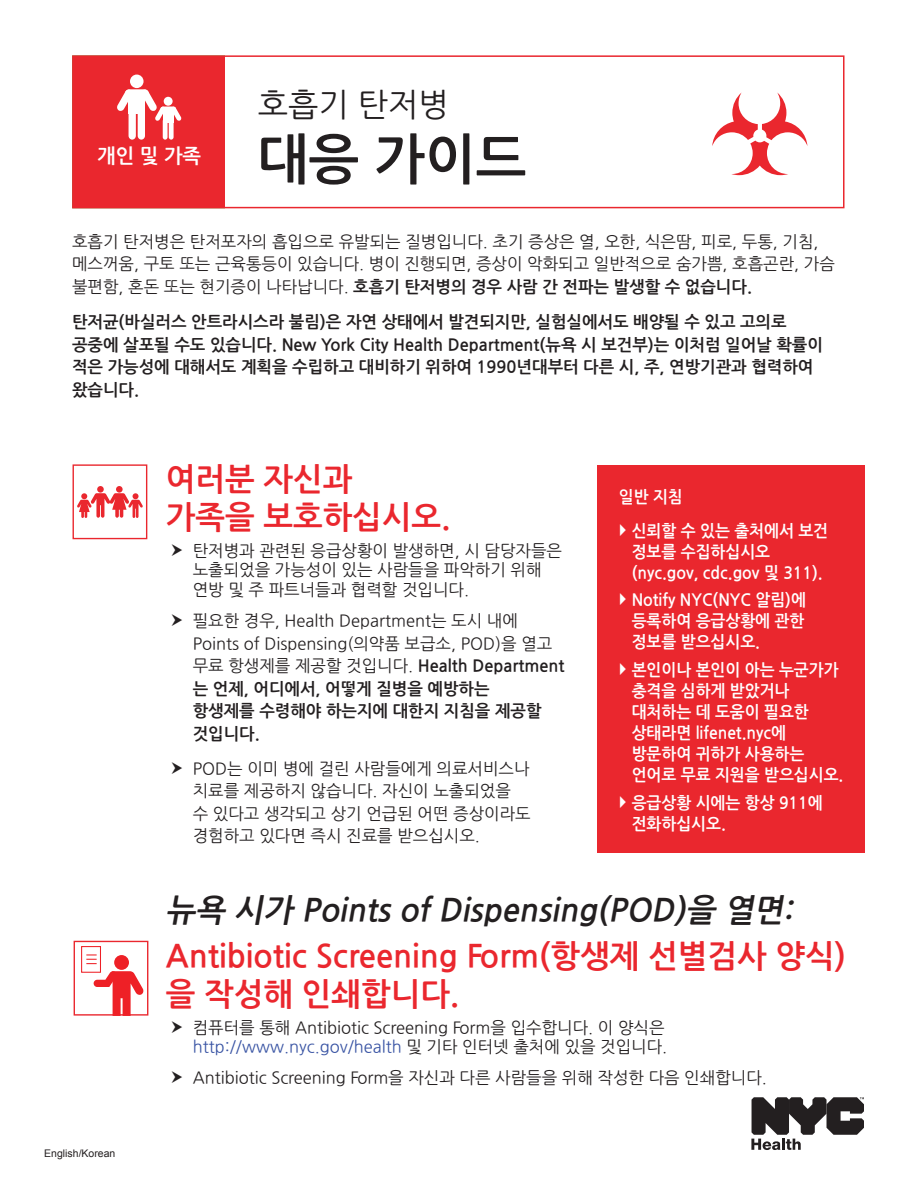
<style>
.page{position:relative;width:918px;height:1188px;background:#fff}
.page>*{position:absolute;margin:0;border:0;box-sizing:border-box;transform-origin:0 0}
.t1{font:54px "Nanum Gothic OTF Bold";color:#231f20}
.t2{font:32.25px "Nanum Gothic OTF";color:#231f20}
.t3{font:31.5px/37.8px "Nanum Gothic OTF Bold";color:#ea272e}
.t4{font:italic 31.5px "Nanum Gothic OTF Bold";color:#231f20}
.t5{font:19.8px "Nanum Gothic OTF Bold";color:#fff}
.BODY_COPY{font:16.5px/22.5px "Nanum Gothic OTF";color:#231f20}
.general_guildlines{font:16.5px/21px "Nanum Gothic OTF Bold";color:#fff;scale:.96 1}
.BODY_COPY-2{font:16.5px/22.5px "Nanum Gothic OTF Bold";color:#231f20}
.t6{font:10.5px "Arial";color:#231f20}
.s1{font-family:"Nanum Gothic OTF Bold"}
.s2{color:#3853a3}
</style>
<div class="page">
<svg style="left:751px;top:1097px;width:113px;height:53px"></svg>
<div style="left:73px;top:56px;width:152px;height:152px;background:#ea272e"></div>
<div style="left:72px;top:55px;width:773px;height:153px;border:2px solid #ea272e"></div>
<div style="left:129px;top:108px;width:7px;height:32px;background:#fff;border-radius:4px"></div>
<div style="left:138px;top:108px;width:7px;height:32px;background:#fff;border-radius:4px"></div>
<div style="left:130px;top:75px;width:14px;height:13px;background:#fff;border-radius:50%"></div>
<div style="left:163px;top:110px;width:11px;height:13px;background:#fff"></div>
<div style="left:163px;top:119px;width:5px;height:21px;background:#fff;border-radius:3px"></div>
<div style="left:169px;top:119px;width:5px;height:21px;background:#fff;border-radius:3px"></div>
<svg style="left:117px;top:89px;width:65px;height:32px"></svg>
<div style="left:161px;top:107px;width:15px;height:5px;background:#fff;border-radius:3px"></div>
<div style="left:164px;top:97px;width:9px;height:9px;background:#fff;border-radius:50%"></div>
<div style="left:73px;top:464px;width:74px;height:75px;border:1px solid #ea272e"></div>
<div style="left:74px;top:941px;width:74px;height:75px;border:1px solid #ea272e"></div>
<div style="left:598px;top:465px;width:267px;height:388px;background:#ea272e"></div>
<svg style="left:712px;top:92px;width:95px;height:83px"></svg>
<div style="left:81px;top:946px;width:20px;height:27px;border:1px solid #ee2026"></div>
<div style="left:97px;top:486px;width:7px;height:7px;background:#ea272e;border-radius:50%"></div>
<div style="left:116px;top:486px;width:7px;height:7px;background:#ea272e;border-radius:50%"></div>
<svg style="left:77px;top:493px;width:66px;height:25px"></svg>
<svg style="left:86px;top:954px;width:11px;height:10px"></svg>
<div style="left:114px;top:955px;width:15px;height:15px;background:#ee2026;border-radius:50%"></div>
<svg style="left:94px;top:971px;width:50px;height:45px"></svg>
<p class="t5" style="left:97px;top:146px;width:106px">개인 및 가족</p>
<p class="t2" style="left:258px;top:85px;width:193px">호흡기 탄저병</p>
<p class="t1" style="left:258px;top:131px;width:270px">대응 가이드</p>
<p class="BODY_COPY" style="left:72px;top:230px;width:764px">호흡기 탄저병은 탄저포자의 흡입으로 유발되는 질병입니다. 초기 증상은 열, 오한, 식은땀, 피로, 두통, 기침, 메스꺼움, 구토 또는 근육통등이 있습니다. 병이 진행되면, 증상이 악화되고 일반적으로 숨가쁨, 호흡곤란, 가슴 불편함, 혼돈 또는 현기증이 나타납니다. <span class="s1">호흡기 탄저병의 경우 사람 간 전파는 발생할 수 없습니다.</span></p>
<p class="BODY_COPY-2" style="left:72px;top:311px;width:752px">탄저균(바실러스 안트라시스라 불림)은 자연 상태에서 발견되지만, 실험실에서도 배양될 수 있고 고의로 공중에 살포될 수도 있습니다. New York City Health Department(뉴욕 시 보건부)는 이처럼 일어날 확률이 적은 가능성에 대해서도 계획을 수립하고 대비하기 위하여 1990년대부터 다른 시, 주, 연방기관과 협력하여 왔습니다.</p>
<p class="t3" style="left:166px;top:462px;width:286px">여러분 자신과<br>가족을 보호하십시오.</p>
<p class="BODY_COPY" style="left:193px;top:540px;width:371px;line-height:19.8px">탄저병과 관련된 응급상황이 발생하면, 시 담당자들은 노출되었을 가능성이 있는 사람들을 파악하기 위해 연방 및 주 파트너들과 협력할 것입니다.</p>
<p class="BODY_COPY" style="left:193px;top:609px;width:373px">필요한 경우, Health Department는 도시 내에<br>Points of Dispensing(의약품 보급소, POD)을 열고 무료 항생제를 제공할 것입니다. <span class="s1">Health Department 는 언제, 어디에서, 어떻게 질병을 예방하는<br>항생제를 수령해야 하는지에 대한지 지침을 제공할 것입니다.</span></p>
<p class="BODY_COPY" style="left:193px;top:757px;width:339px">POD는 이미 병에 걸린 사람들에게 의료서비스나 치료를 제공하지 않습니다. 자신이 노출되었을<br>수 있다고 생각되고 상기 언급된 어떤 증상이라도 경험하고 있다면 즉시 진료를 받으십시오.</p>
<p class="general_guildlines" style="left:619px;top:487px;width:68px">일반 지침</p>
<p class="general_guildlines" style="left:632px;top:521px;width:206px">신뢰할 수 있는 출처에서 보건 정보를 수집하십시오 (nyc.gov, cdc.gov 및 311).</p>
<p class="general_guildlines" style="left:632px;top:590px;width:183px;text-align:justify">Notify NYC(NYC 알림)에 등록하여 응급상황에 관한 정보를 받으십시오.</p>
<p class="general_guildlines" style="left:632px;top:660px;width:222px">본인이나 본인이 아는 누군가가 충격을 심하게 받았거나 대처하는 데 도움이 필요한 상태라면 lifenet.nyc에 방문하여 귀하가 사용하는 언어로 무료 지원을 받으십시오.</p>
<p class="general_guildlines" style="left:632px;top:793px;width:200px">응급상황 시에는 항상 911에 전화하십시오.</p>
<p class="t6" style="left:44px;top:1146px;width:73px">English/Korean</p>
<p class="t4" style="left:166px;top:894px;width:635px">뉴욕 시가 Points of Dispensing(POD)을 열면:</p>
<p class="t3" style="left:166px;top:939px;width:682px">Antibiotic Screening Form(항생제 선별검사 양식) 을 작성해 인쇄합니다.</p>
<p class="BODY_COPY" style="left:193px;top:1017px;width:476px;line-height:19.8px">컴퓨터를 통해 Antibiotic Screening Form을 입수합니다. 이 양식은 <span class="s2">http://www.nyc.gov/health</span> 및 기타 인터넷 출처에 있을 것입니다.</p>
<p class="BODY_COPY" style="left:193px;top:1066px;width:576px">Antibiotic Screening Form을 자신과 다른 사람들을 위해 작성한 다음 인쇄합니다.</p>
</div>
